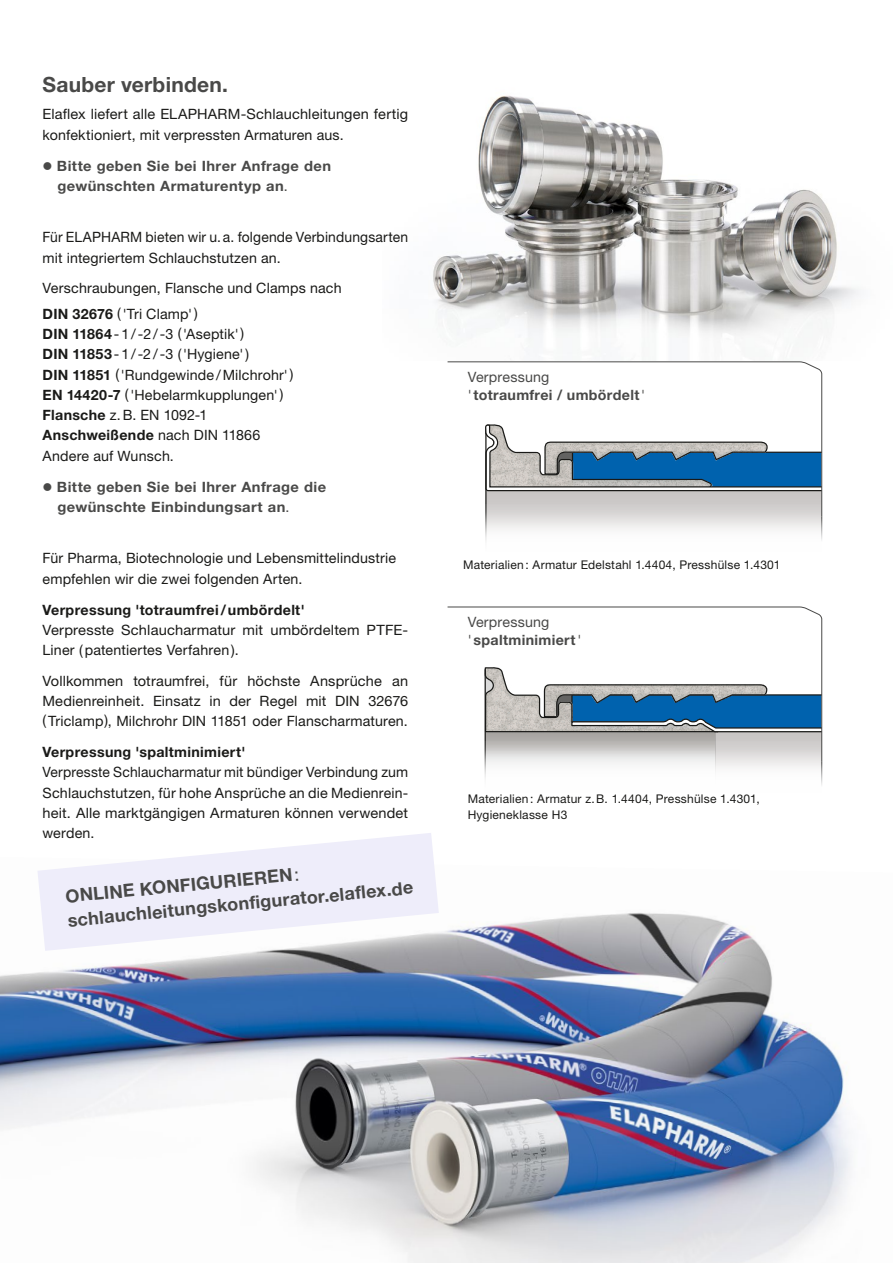
<style>
.page{position:relative;width:893px;height:1263px;background:#fff}
.page>*{position:absolute;margin:0;border:0;box-sizing:border-box;transform-origin:0 0}
.Fließtext_D{font:700 21px "Helvetica Neue LTW1 G";letter-spacing:.01em;color:#494948}
.Fließtext_D-2{font:700 18px/23.4px "Helvetica Neue LTW1 G";color:#494948}
.Fließtext_D-3{font:14.25px/20.2px "Helvetica Neue LTW1 G";letter-spacing:.01em;color:#1a1a18}
.Copy_Grau{font:14.25px/20.2px "Helvetica Neue LTW1 G";letter-spacing:.01em;color:#1a1a18}
.Fließtext_D-4{font:700 14.25px/20.2px "Helvetica Neue LTW1 G";letter-spacing:.03em;color:#494948}
.Fließtext_D-5{font:700 14.25px "Helvetica Neue LTW1 G";letter-spacing:.02em;color:#1a1a18}
.Subheadline{font:700 14.25px "Helvetica Neue LTW1 G";letter-spacing:.02em;color:#494948}
.Subheadline-2{font:14.25px "Helvetica Neue LTW1 G";letter-spacing:.015em;color:#494948}
.Copy_Grau-2{font:12px/16.5px "Helvetica Neue LTW1 G";letter-spacing:.02em;color:#1a1a18}
.s1{font-weight:400}
.s2{font-weight:700}
</style>
<div class="page">
<img style="left:433px;top:96px;width:426px;height:244px">
<img style="left:0;top:912px;width:852px;height:351px">
<svg style="left:447px;top:361px;width:375px;height:156px"></svg>
<svg style="left:821px;top:517px;width:1px;height:23px"></svg>
<img style="left:484px;top:762px;width:337px;height:17px">
<svg style="left:447px;top:606px;width:375px;height:156px"></svg>
<svg style="left:821px;top:762px;width:1px;height:23px"></svg>
<svg style="left:37px;top:833px;width:402px;height:118px;fill:#eeedfa"></svg>
<p class="Fließtext_D" style="left:43px;top:71px;width:187px">Sauber verbinden.</p>
<p class="Fließtext_D-3" style="left:43px;top:104px;width:367px">Elaflex liefert alle ELAPHARM-Schlauchleitungen fertig konfektioniert, mit verpressten Armaturen aus.</p>
<p class="Fließtext_D-4" style="left:57px;top:156px;width:275px;text-indent:-15px">● Bitte geben Sie bei Ihrer Anfrage den gewünschten Armaturentyp an<span class="s1">.</span></p>
<p class="Fließtext_D-3" style="left:43px;top:227px;width:367px">Für ELAPHARM bieten wir u. a. folgende Verbindungsarten mit integriertem Schlauchstutzen an.</p>
<p class="Fließtext_D-3" style="left:43px;top:278px;width:301px">Verschraubungen, Flansche und Clamps nach</p>
<p class="Fließtext_D-3" style="left:43px;top:304px;width:157px"><span class="s2">DIN 32676</span> ('Tri Clamp')</p>
<p class="Fließtext_D-3" style="left:43px;top:324px;width:203px"><span class="s2">DIN 11864</span>-1/-2/-3 ('Aseptik')</p>
<p class="Fließtext_D-3" style="left:43px;top:344px;width:208px"><span class="s2">DIN 11853</span>-1/-2/-3 ('Hygiene')</p>
<p class="Fließtext_D-3" style="left:43px;top:364px;width:252px"><span class="s2">DIN 11851</span> ('Rundgewinde /Milchrohr')</p>
<p class="Fließtext_D-3" style="left:43px;top:385px;width:243px"><span class="s2">EN 14420-7</span> ('Hebelarmkupplungen')</p>
<p class="Fließtext_D-3" style="left:43px;top:405px;width:166px"><span class="s2">Flansche</span> z.B. EN 1092-1</p>
<p class="Fließtext_D-5" style="left:43px;top:427px;width:219px">Anschweißende <span class="s1">nach DIN 11866</span></p>
<p class="Fließtext_D-3" style="left:43px;top:445px;width:133px">Andere auf Wunsch.</p>
<p class="Fließtext_D-4" style="left:57px;top:477px;width:270px;text-indent:-15px">● Bitte geben Sie bei Ihrer Anfrage die gewünschte Einbindungsart an<span class="s1">.</span></p>
<p class="Fließtext_D-3" style="left:43px;top:548px;width:355px">Für Pharma, Biotechnologie und Lebensmittelindustrie empfehlen wir die zwei folgenden Arten.</p>
<p class="Fließtext_D-5" style="left:43px;top:601px;width:264px">Verpressung 'totraumfrei/umbördelt'</p>
<p class="Copy_Grau" style="left:43px;top:619px;width:367px">Verpresste Schlaucharmatur mit umbördeltem PTFE-<br>Liner (patentiertes Verfahren).</p>
<p class="Copy_Grau" style="left:43px;top:670px;width:367px;text-align:justify">Vollkommen totraumfrei, für höchste Ansprüche an Medienreinheit. Einsatz in der Regel mit DIN 32676 (Triclamp), Milchrohr DIN 11851 oder Flanscharmaturen.</p>
<p class="Fließtext_D-5" style="left:43px;top:743px;width:204px">Verpressung 'spaltminimiert'</p>
<p class="Fließtext_D-3" style="left:43px;top:762px;width:367px;text-align:justify">Verpresste Schlaucharmatur mit bündiger Verbindung zum Schlauchstutzen, für hohe Ansprüche an die Medienrein&shy;heit. Alle marktgängigen Armaturen können verwendet werden.</p>
<p class="Fließtext_D-2" style="left:64px;top:884px;width:348px;rotate:-5deg">ONLINE KONFIGURIEREN<span class="s1">: </span>schlauchleitungskonfi gurator.elafl ex.de</p>
<p class="Subheadline-2" style="left:468px;top:368px;width:83px">Verpressung</p>
<p class="Subheadline" style="left:468px;top:386px;width:179px"><span class="s1">'</span>totraumfrei / umbördelt<span class="s1">'</span></p>
<p class="Copy_Grau-2" style="left:463px;top:557px;width:319px">Materialien: Armatur Edelstahl 1.4404, Presshülse 1.4301</p>
<p class="Subheadline-2" style="left:468px;top:613px;width:83px">Verpressung</p>
<p class="Subheadline" style="left:468px;top:631px;width:115px"><span class="s1">'</span> spaltminimiert<span class="s1">'</span></p>
<p class="Copy_Grau-2" style="left:468px;top:790px;width:293px">Materialien: Armatur z.B. 1.4404, Presshülse 1.4301,<br>Hygieneklasse H3</p>
</div>
